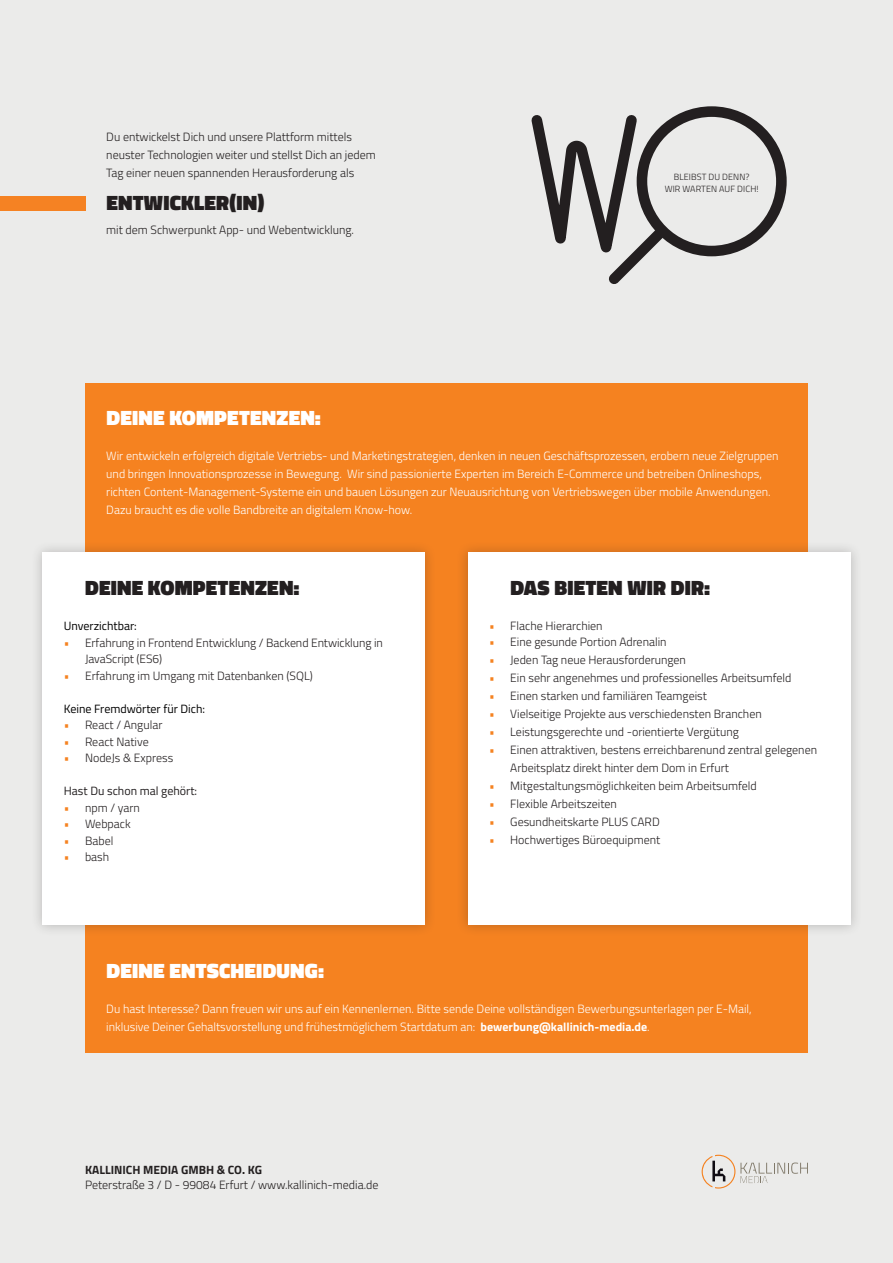
<style>
.page{position:relative;width:893px;height:1263px;background:#ebebea}
.page>*{position:absolute;margin:0;border:0;box-sizing:border-box;transform-origin:0 0}
.t1{font:900 21px "Titillium Web";letter-spacing:.01em;color:#231f20}
.t2{font:900 21px "Titillium Web";letter-spacing:.01em;color:#fff}
.t3{font:300 12px/18px "Titillium Web";color:#231f20}
.t4{font:300 12px/18px "Titillium Web";color:#fff}
.t5{font:12px "Titillium Web";color:#000}
.t6{font:700 12px "Titillium Web";color:#231f20}
.t7{font:12px "Titillium Web";color:#231f20}
.t8{font:300 9px/12px "Titillium Web";letter-spacing:.01em;color:#231f20;text-align:center}
.s1{color:#f58220}
.s2{font-weight:700}
</style>
<div class="page">
<div style="left:85px;top:383px;width:723px;height:669px;background:#f58220"></div>
<div style="left:31px;top:541px;width:406px;height:395px;background:#231f20;opacity:.25"></div>
<div style="left:43px;top:553px;width:382px;height:372px;background:#fff"></div>
<div style="left:456px;top:541px;width:406px;height:395px;background:#231f20;opacity:.25"></div>
<div style="left:468px;top:553px;width:382px;height:372px;background:#fff"></div>
<div style="left:0;top:196px;width:85px;height:14px;background:#f58223"></div>
<svg style="left:702px;top:1155px;width:106px;height:33px"></svg>
<div style="left:637px;top:106px;width:150px;height:150px;border:11px solid #231f20;border-radius:50%"></div>
<svg style="left:531px;top:115px;width:143px;height:169px"></svg>
<p class="t3" style="left:106px;top:127px;width:271px">Du entwickelst Dich und unsere Plattform mittels neuster Technologien weiter und stellst Dich an jedem<br>Tag einer neuen spannenden Herausforderung als</p>
<h1 class="t1" style="left:106px;top:187px;width:159px">ENTWICKLER(IN)</h1>
<p class="t3" style="left:106px;top:220px;width:249px">mit dem Schwerpunkt App- und Webentwicklung.</p>
<h1 class="t2" style="left:106px;top:402px;width:216px">DEINE KOMPETENZEN:</h1>
<p class="t8" style="left:665px;top:171px;width:95px">BLEIBST DU DENN?<br>WIR WARTEN AUF DICH!</p>
<p class="t4" style="left:106px;top:446px;width:674px">Wir entwickeln erfolgreich digitale Vertriebs- und Marketingstrategien, denken in neuen Geschäftsprozessen, erobern neue Zielgruppen und bringen Innovationsprozesse in Bewegung. Wir sind passionierte Experten im Bereich E-Commerce und betreiben Onlineshops, richten Content-Management-Systeme ein und bauen Lösungen zur Neuausrichtung von Vertriebswegen über mobile Anwendungen.<br>Dazu braucht es die volle Bandbreite an digitalem Know-how.</p>
<h1 class="t1" style="left:85px;top:573px;width:216px">DEINE KOMPETENZEN:</h1>
<p class="t5" style="left:64px;top:617px;width:75px">Unverzichtbar:</p>
<p class="t3" style="left:85px;top:634px;width:299px;line-height:16.5px;text-indent:-21px"><span class="s1">•</span> Erfahrung in Frontend Entwicklung / Backend Entwicklung in<br>JavaScript (ES6)</p>
<p class="t3" style="left:64px;top:666px;width:250px"><span class="s1">•</span> Erfahrung im Umgang mit Datenbanken (SQL)</p>
<p class="t5" style="left:64px;top:700px;width:143px">Keine Fremdwörter für Dich:</p>
<p class="t3" style="left:64px;top:715px;width:100px"><span class="s1">•</span> React / Angular</p>
<p class="t3" style="left:64px;top:732px;width:86px"><span class="s1">•</span> React Native</p>
<p class="t3" style="left:64px;top:748px;width:111px"><span class="s1">•</span> NodeJs &amp; Express</p>
<p class="t7" style="left:64px;top:782px;width:135px">Hast Du schon mal gehört:</p>
<p class="t3" style="left:64px;top:798px;width:78px"><span class="s1">•</span> npm / yarn</p>
<p class="t3" style="left:64px;top:814px;width:68px"><span class="s1">•</span> Webpack</p>
<p class="t3" style="left:64px;top:831px;width:51px"><span class="s1">•</span> Babel</p>
<p class="t3" style="left:64px;top:847px;width:47px"><span class="s1">•</span> bash</p>
<h1 class="t2" style="left:106px;top:955px;width:219px">DEINE ENTSCHEIDUNG:</h1>
<h1 class="t1" style="left:510px;top:573px;width:201px">DAS BIETEN WIR DIR:</h1>
<p class="t3" style="left:489px;top:616px;width:115px"><span class="s1">•</span> Flache Hierarchien</p>
<p class="t3" style="left:489px;top:632px;width:179px"><span class="s1">•</span> Eine gesunde Portion Adrenalin</p>
<p class="t3" style="left:489px;top:650px;width:199px"><span class="s1">•</span> Jeden Tag neue Herausforderungen</p>
<p class="t3" style="left:489px;top:668px;width:304px"><span class="s1">•</span> Ein sehr angenehmes und professionelles Arbeitsumfeld</p>
<p class="t3" style="left:489px;top:686px;width:219px"><span class="s1">•</span> Einen starken und familiären Teamgeist</p>
<p class="t3" style="left:489px;top:704px;width:274px"><span class="s1">•</span> Vielseitige Projekte aus verschiedensten Branchen</p>
<p class="t3" style="left:489px;top:722px;width:251px"><span class="s1">•</span> Leistungsgerechte und -orientierte Vergütung</p>
<p class="t3" style="left:510px;top:740px;width:308px;text-indent:-21px"><span class="s1">•</span> Einen attraktiven, bestens erreichbarenund zentral gelegenen<br>Arbeitsplatz direkt hinter dem Dom in Erfurt</p>
<p class="t3" style="left:489px;top:776px;width:269px"><span class="s1">•</span> Mitgestaltungsmöglichkeiten beim Arbeitsumfeld</p>
<p class="t3" style="left:489px;top:794px;width:129px"><span class="s1">•</span> Flexible Arbeitszeiten</p>
<p class="t3" style="left:489px;top:812px;width:172px"><span class="s1">•</span> Gesundheitskarte PLUS CARD</p>
<p class="t3" style="left:489px;top:830px;width:173px"><span class="s1">•</span> Hochwertiges Büroequipment</p>
<p class="t4" style="left:106px;top:999px;width:647px">Du hast Interesse? Dann freuen wir uns auf ein Kennenlernen. Bitte sende Deine vollständigen Bewerbungsunterlagen per E-Mail, inklusive Deiner Gehaltsvorstellung und frühestmöglichem Startdatum an: <span class="s2">bewerbung@kallinich-media.de</span>.</p>
<p class="t6" style="left:85px;top:1161px;width:179px">KALLINICH MEDIA GMBH &amp; CO. KG</p>
<p class="t3" style="left:85px;top:1175px;width:295px">Peterstraße 3 / D - 99084 Erfurt / www.kallinich-media.de</p>
</div>
